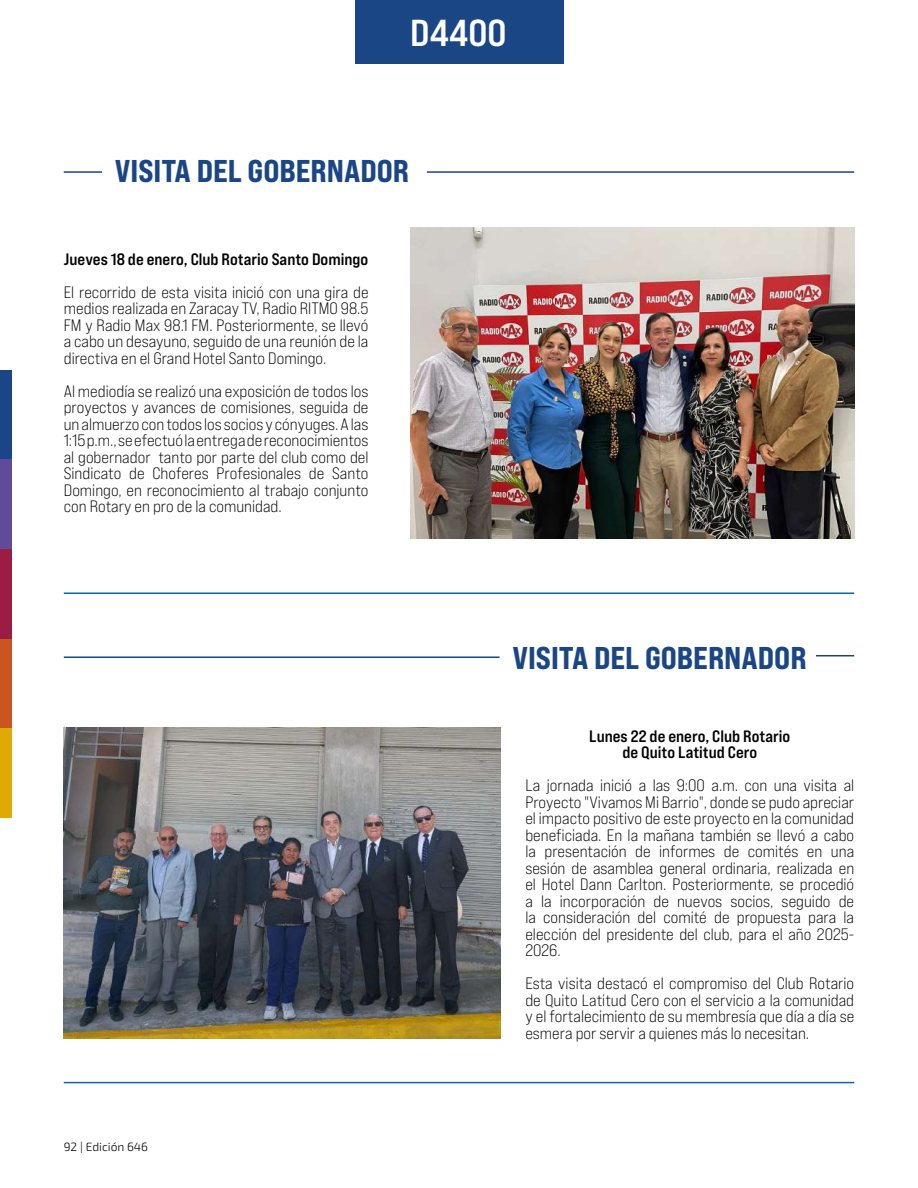
<style>
.page{position:relative;width:918px;height:1188px;background:#fff}
.page>*{position:absolute;margin:0;border:0;box-sizing:border-box;transform-origin:0 0}
.t1{font:700 expanded 37.5px "Bebas Neue Pro";color:#fff}
.t2{font:800 expanded 31.5px "Bebas Neue Pro";color:#1b4686}
.t3{font:expanded 16.5px/16.5px "Bebas Neue Pro";color:#000;text-align:justify}
.t4{font:700 expanded 16.5px/16.5px "Bebas Neue Pro";color:#000;text-align:center}
.t5{font:300 12px "Exo 2";color:#000}
</style>
<div class="page">
<div style="left:355px;top:0;width:208px;height:64px;background:#1b4686"></div>
<div style="left:0;top:370px;width:11px;height:90px;background:#1c4587"></div>
<div style="left:0;top:460px;width:11px;height:89px;background:#614a99"></div>
<div style="left:0;top:549px;width:11px;height:90px;background:#9c1c45"></div>
<div style="left:0;top:639px;width:11px;height:89px;background:#cc5421"></div>
<div style="left:0;top:728px;width:11px;height:90px;background:#deab05"></div>
<hr style="left:64px;top:171px;width:38px;height:2px;background:#1b4686">
<hr style="left:427px;top:171px;width:427px;height:2px;background:#1b4686">
<hr style="left:64px;top:592px;width:790px;height:2px;background:#0b65ac">
<hr style="left:64px;top:1082px;width:790px;height:1px;background:#0b65ac">
<hr style="left:64px;top:656px;width:436px;height:2px;background:#1b4686">
<hr style="left:816px;top:655px;width:38px;height:1px;background:#1b4686">
<img style="left:410px;top:227px;width:444px;height:311px">
<img style="left:64px;top:728px;width:436px;height:311px">
<h1 class="t1" style="left:410px;top:10px;width:98px">D4400</h1>
<h2 class="t2" style="left:115px;top:151px;width:296px">VISITA DEL GOBERNADOR</h2>
<p class="t4" style="left:64px;top:250px;width:306px">Jueves 18 de enero, Club Rotario Santo Domingo</p>
<p class="t3" style="left:64px;top:283px;width:306px">El recorrido de esta visita inició con una gira de medios realizada en Zaracay TV, Radio RITMO 98.5<br>FM y Radio Max 98.1 FM. Posteriormente, se llevó a cabo un desayuno, seguido de una reunión de la directiva en el Grand Hotel Santo Domingo.</p>
<p class="t3" style="left:64px;top:382px;width:306px">Al mediodía se realizó una exposición de todos los proyectos y avances de comisiones, seguida de un almuerzo con todos los socios y cónyuges. A las 1:15 p.m., se efectuó la entrega de reconocimientos al gobernador tanto por parte del club como del Sindicato de Choferes Profesionales de Santo Domingo, en reconocimiento al trabajo conjunto con Rotary en pro de la comunidad.</p>
<p class="t5" style="left:64px;top:1139px;width:86px">92 | Edición 646</p>
<h2 class="t2" style="left:512px;top:638px;width:296px">VISITA DEL GOBERNADOR</h2>
<p class="t4" style="left:589px;top:727px;width:203px">Lunes 22 de enero, Club Rotario de Quito Latitud Cero</p>
<p class="t3" style="left:525px;top:777px;width:330px">La jornada inició a las 9:00 a.m. con una visita al Proyecto "Vivamos Mi Barrio", donde se pudo apreciar el impacto positivo de este proyecto en la comunidad beneficiada. En la mañana también se llevó a cabo la presentación de informes de comités en una sesión de asamblea general ordinaria, realizada en el Hotel Dann Carlton. Posteriormente, se procedió a la incorporación de nuevos socios, seguido de la consideración del comité de propuesta para la elección del presidente del club, para el año 2025- 2026.</p>
<p class="t3" style="left:525px;top:975px;width:330px">Esta visita destacó el compromiso del Club Rotario de Quito Latitud Cero con el servicio a la comunidad y el fortalecimiento de su membresía que día a día se esmera por servir a quienes más lo necesitan.</p>
</div>
